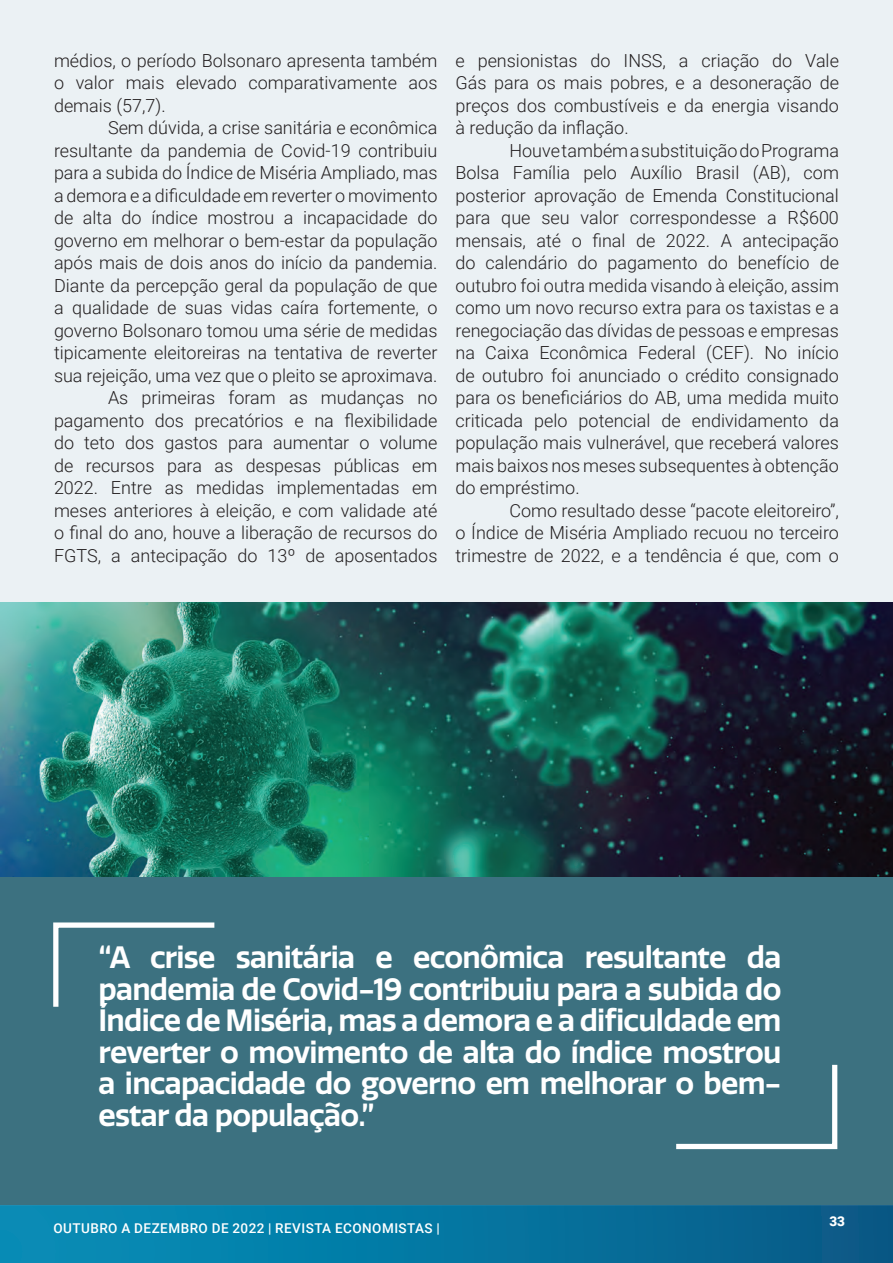
<style>
.page{position:relative;width:893px;height:1263px;background:#fff}
.page>*{position:absolute;margin:0;border:0;box-sizing:border-box;transform-origin:0 0}
.t1{font:600 30px/31.5px "Quatro";letter-spacing:-.025em;color:#fff;text-align:justify}
.t2{font:300 18px/22.5px "Roboto";color:#231f20;text-align:justify}
.t3{font:500 13.5px "Roboto";letter-spacing:.035em;color:#fff}
.t4{font:900 13.5px "Roboto";color:#fff}
</style>
<div class="page">
<div style="left:0;top:1205px;width:893px;height:58px;background:linear-gradient(to right,#0591ba,#075a87)"></div>
<div style="left:0;top:0;width:893px;height:1205px;background:#ebf1f4"></div>
<div style="left:0;top:876px;width:893px;height:329px;background:#3c7180"></div>
<svg style="left:676px;top:1064px;width:162px;height:86px"></svg>
<svg style="left:53px;top:922px;width:162px;height:85px"></svg>
<img style="left:0;top:602px;width:893px;height:274px">
<p class="t2" style="left:54px;top:48px;width:385px">médios, o período Bolsonaro apresenta também o valor mais elevado comparativamente aos demais (57,7).</p>
<p class="t2" style="left:54px;top:116px;width:385px;text-align:right">Sem dúvida, a crise sanitária e econômica resultante da pandemia de Covid-19 contribuiu para a subida do Índice de Miséria Ampliado, mas a demora e a dificuldade em reverter o movimento de alta do índice mostrou a incapacidade do governo em melhorar o bem-estar da população após mais de dois anos do início da pandemia.<br>Diante da percepção geral da população de que a qualidade de suas vidas caíra fortemente, o governo Bolsonaro tomou uma série de medidas tipicamente eleitoreiras na tentativa de reverter sua rejeição, uma vez que o pleito se aproximava.<br>As primeiras foram as mudanças no pagamento dos precatórios e na flexibilidade do teto dos gastos para aumentar o volume de recursos para as despesas públicas em 2022. Entre as medidas implementadas em meses anteriores à eleição, e com validade até o final do ano, houve a liberação de recursos do FGTS, a antecipação do 13º de aposentados</p>
<p class="t2" style="left:455px;top:48px;width:385px">e pensionistas do INSS, a criação do Vale Gás para os mais pobres, e a desoneração de preços dos combustíveis e da energia visando à redução da inflação.</p>
<p class="t2" style="left:455px;top:138px;width:385px;text-indent:54px">Houve também a substituição do Programa Bolsa Família pelo Auxílio Brasil (AB), com posterior aprovação de Emenda Constitucional para que seu valor correspondesse a R$600 mensais, até o final de 2022. A antecipação do calendário do pagamento do benefício de outubro foi outra medida visando à eleição, assim como um novo recurso extra para os taxistas e a renegociação das dívidas de pessoas e empresas na Caixa Econômica Federal (CEF). No início de outubro foi anunciado o crédito consignado para os beneficiários do AB, uma medida muito criticada pelo potencial de endividamento da população mais vulnerável, que receberá valores mais baixos nos meses subsequentes à obtenção do empréstimo.</p>
<p class="t2" style="left:455px;top:498px;width:385px;text-indent:54px">Como resultado desse “pacote eleitoreiro”, o Índice de Miséria Ampliado recuou no terceiro trimestre de 2022, e a tendência é que, com o</p>
<p class="t1" style="left:99px;top:942px;width:684px">“A crise sanitária e econômica resultante da pandemia de Covid-19 contribuiu para a subida do Índice de Miséria, mas a demora e a dificuldade em reverter o movimento de alta do índice mostrou a incapacidade do governo em melhorar o bem&shy;estar da população.”</p>
<p class="t3" style="left:53px;top:1218px;width:388px">OUTUBRO A DEZEMBRO DE 2022 | REVISTA ECONOMISTAS |</p>
<p class="t4" style="left:829px;top:1212px;width:17px">33</p>
</div>
